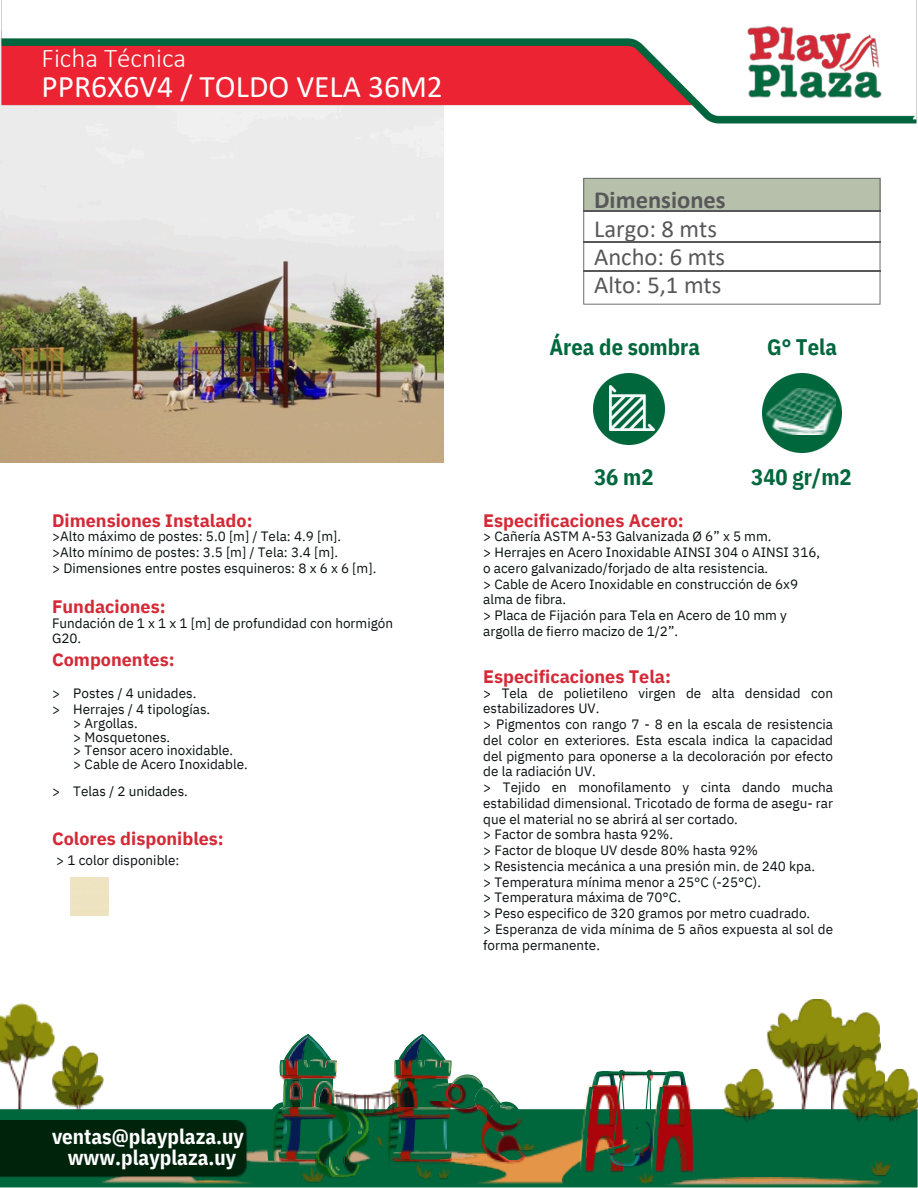
<style>
.page{position:relative;width:918px;height:1188px;background:#fff}
.page>*{position:absolute;margin:0;border:0;box-sizing:border-box;transform-origin:0 0}
.t1{font:31.5px "Calibri";color:#fff}
.t2{font:300 27px "Calibri";color:#fff}
.t3{font:24.6px/28.2px "Calibri";color:#58585a}
.t4{font:700 22.5px "IBM Plex Sans Cond";color:#00673d}
.t5{font:700 21px "IBM Plex Sans Cond";color:#fff}
.t6{font:700 18px "IBM Plex Sans";color:#d42a37}
.t7{font:13.5px/15.8px "IBM Plex Sans";color:#090f10}
.s1{font-weight:700}
</style>
<div class="page">
<img style="left:0;top:131px;width:444px;height:332px">
<img style="left:0;top:0;width:917px;height:131px">
<img style="left:731px;top:23px;width:167px;height:78px">
<img style="left:766px;top:1023px;width:114px;height:53px">
<img style="left:778px;top:1054px;width:15px;height:22px">
<img style="left:793px;top:1054px;width:8px;height:26px">
<img style="left:814px;top:1054px;width:21px;height:23px">
<img style="left:798px;top:1076px;width:13px;height:33px">
<img style="left:804px;top:1054px;width:10px;height:24px">
<img style="left:827px;top:1056px;width:9px;height:29px">
<img style="left:836px;top:1054px;width:25px;height:29px">
<img style="left:831px;top:1083px;width:8px;height:26px">
<img style="left:768px;top:999px;width:111px;height:55px">
<img style="left:36px;top:1053px;width:12px;height:5px">
<img style="left:0;top:1053px;width:36px;height:56px">
<img style="left:0;top:1004px;width:55px;height:49px">
<img style="left:24px;top:1022px;width:19px;height:25px">
<img style="left:4px;top:1018px;width:14px;height:20px">
<div style="left:0;top:1109px;width:918px;height:78px;background:#00673d"></div>
<img style="left:695px;top:1178px;width:187px;height:7px">
<img style="left:200px;top:1179px;width:52px;height:5px">
<img style="left:476px;top:1139px;width:104px;height:45px">
<img style="left:302px;top:1175px;width:20px;height:8px">
<img style="left:872px;top:1160px;width:19px;height:16px">
<img style="left:525px;top:1143px;width:9px;height:9px">
<img style="left:377px;top:1136px;width:4px;height:11px">
<svg style="left:886px;top:1115px;width:15px;height:7px"></svg>
<img style="left:885px;top:1070px;width:33px;height:45px">
<img style="left:731px;top:1115px;width:27px;height:2px">
<svg style="left:741px;top:1115px;width:15px;height:7px"></svg>
<img style="left:723px;top:1070px;width:51px;height:45px">
<img style="left:53px;top:1045px;width:49px;height:62px">
<img style="left:69px;top:1089px;width:10px;height:21px">
<img style="left:80px;top:1094px;width:5px;height:16px">
<img style="left:63px;top:1045px;width:19px;height:24px">
<img style="left:64px;top:1066px;width:9px;height:14px">
<img style="left:53px;top:1071px;width:18px;height:17px">
<svg style="left:58px;top:1086px;width:8px;height:8px"></svg>
<svg style="left:73px;top:1077px;width:14px;height:12px"></svg>
<img style="left:87px;top:1076px;width:17px;height:13px">
<img style="left:80px;top:1053px;width:18px;height:24px">
<img style="left:843px;top:1059px;width:42px;height:58px">
<img style="left:856px;top:1059px;width:29px;height:33px">
<img style="left:847px;top:1079px;width:11px;height:14px">
<img style="left:843px;top:1089px;width:10px;height:17px">
<img style="left:875px;top:1099px;width:7px;height:9px">
<svg style="left:854px;top:1092px;width:21px;height:30px"></svg>
<img style="left:101px;top:1178px;width:99px;height:6px">
<img style="left:248px;top:1149px;width:123px;height:14px">
<img style="left:665px;top:1179px;width:202px;height:7px">
<img style="left:580px;top:1109px;width:1px;height:61px">
<img style="left:687px;top:1086px;width:6px;height:86px">
<img style="left:686px;top:1086px;width:1px;height:85px">
<img style="left:581px;top:1070px;width:105px;height:114px">
<img style="left:523px;top:1139px;width:2px;height:25px">
<img style="left:381px;top:1034px;width:142px;height:145px">
<img style="left:387px;top:1100px;width:5px;height:7px">
<img style="left:375px;top:1100px;width:3px;height:7px">
<img style="left:369px;top:1107px;width:50px;height:10px">
<img style="left:369px;top:1088px;width:50px;height:12px">
<img style="left:405px;top:1090px;width:3px;height:23px">
<img style="left:393px;top:1094px;width:3px;height:22px">
<img style="left:381px;top:1095px;width:3px;height:22px">
<img style="left:333px;top:1175px;width:21px;height:3px">
<img style="left:343px;top:1175px;width:12px;height:1px">
<img style="left:315px;top:1175px;width:18px;height:4px">
<img style="left:267px;top:1034px;width:102px;height:141px">
<img style="left:284px;top:1080px;width:3px;height:28px">
<div style="left:0;top:1120px;width:248px;height:58px;background:#00230c"></div>
<svg style="left:583px;top:178px;width:297px;height:127px"></svg>
<img style="left:762px;top:373px;width:79px;height:79px">
<img style="left:766px;top:388px;width:69px;height:47px">
<img style="left:594px;top:373px;width:71px;height:71px">
<img style="left:610px;top:385px;width:45px;height:45px">
<p class="t2" style="left:42px;top:46px;width:146px">Ficha Técnica</p>
<p class="t1" style="left:42px;top:73px;width:403px">PPR6X6V4 / TOLDO VELA 36M2</p>
<h5 class="t3" style="left:594px;top:188px;width:133px"><span class="s1">Dimensiones<br></span>Largo: 8 mts<br>Ancho: 6 mts<br>Alto: 5,1 mts</h5>
<p class="t4" style="left:549px;top:331px;width:152px">Área de sombra</p>
<p class="t4" style="left:767px;top:331px;width:71px">G° Tela</p>
<p class="t6" style="left:52px;top:509px;width:202px">Dimensiones Instalado:</p>
<p class="t7" style="left:52px;top:528px;width:326px">&gt;Alto máximo de postes: 5.0 [m] / Tela: 4.9 [m]. &gt;Alto mínimo de postes: 3.5 [m] / Tela: 3.4 [m].<br>&gt; Dimensiones entre postes esquineros: 8 x 6 x 6 [m].</p>
<h5 class="t6" style="left:52px;top:595px;width:115px">Fundaciones:</h5>
<h5 class="t7" style="left:52px;top:615px;width:343px">Fundación de 1 x 1 x 1 [m] de profundidad con hormigón<br>G20.</h5>
<p class="t6" style="left:52px;top:647px;width:124px">Componentes:</p>
<h3 class="t7" style="left:52px;top:685px;width:10px">&gt; &gt;</h3>
<h2 class="t7" style="left:73px;top:685px;width:138px">Postes / 4 unidades.<br>Herrajes / 4 tipologías.</h2>
<p class="t7" style="left:73px;top:715px;width:66px">&gt; Argollas.</p>
<p class="t7" style="left:73px;top:729px;width:98px">&gt; Mosquetones.</p>
<p class="t7" style="left:73px;top:742px;width:161px">&gt; Tensor acero inoxidable.</p>
<p class="t7" style="left:73px;top:756px;width:176px">&gt; Cable de Acero Inoxidable.</p>
<h5 class="t7" style="left:52px;top:783px;width:10px">&gt;</h5>
<h2 class="t7" style="left:73px;top:783px;width:116px">Telas / 2 unidades.</h2>
<p class="t6" style="left:52px;top:827px;width:173px">Colores disponibles:</p>
<p class="t7" style="left:56px;top:852px;width:125px">&gt; 1 color disponible:</p>
<p class="t4" style="left:594px;top:462px;width:61px">36 m2</p>
<p class="t4" style="left:751px;top:462px;width:102px">340 gr/m2</p>
<p class="t6" style="left:483px;top:509px;width:202px">Especificaciones Acero:</p>
<p class="t7" style="left:483px;top:528px;width:338px">&gt; Cañería ASTM A-53 Galvanizada Ø 6” x 5 mm.<br>&gt; Herrajes en Acero Inoxidable AINSI 304 o AINSI 316, o acero galvanizado/forjado de alta resistencia.<br>&gt; Cable de Acero Inoxidable en construcción de 6x9 alma de fibra.<br>&gt; Placa de Fijación para Tela en Acero de 10 mm y argolla de fierro macizo de 1/2”.</p>
<h5 class="t6" style="left:483px;top:665px;width:189px">Especificaciones Tela:</h5>
<p class="t7" style="left:483px;top:685px;width:351px">&gt; Tela de polietileno virgen de alta densidad con estabilizadores UV.</p>
<p class="t7" style="left:483px;top:716px;width:351px;text-align:justify">&gt; Pigmentos con rango 7 - 8 en la escala de resistencia del color en exteriores. Esta escala indica la capacidad del pigmento para oponerse a la decoloración por efecto de la radiación UV.</p>
<p class="t7" style="left:483px;top:779px;width:351px;text-align:justify">&gt; Tejido en monofilamento y cinta dando mucha estabilidad dimensional. Tricotado de forma de asegu- rar que el material no se abrirá al ser cortado.</p>
<p class="t7" style="left:483px;top:827px;width:191px">&gt; Factor de sombra hasta 92%.</p>
<p class="t7" style="left:483px;top:842px;width:276px">&gt; Factor de bloque UV desde 80% hasta 92%</p>
<p class="t7" style="left:483px;top:858px;width:333px">&gt; Resistencia mecánica a una presión min. de 240 kpa.</p>
<p class="t7" style="left:483px;top:874px;width:279px">&gt; Temperatura mínima menor a 25°C (-25°C).</p>
<p class="t7" style="left:483px;top:890px;width:199px">&gt; Temperatura máxima de 70°C.</p>
<p class="t7" style="left:483px;top:905px;width:329px">&gt; Peso especifico de 320 gramos por metro cuadrado.</p>
<p class="t7" style="left:483px;top:921px;width:351px">&gt; Esperanza de vida mínima de 5 años expuesta al sol de forma permanente.</p>
<p class="t5" style="left:52px;top:1123px;width:194px">ventas@playplaza.uy</p>
<h1 class="t5" style="left:68px;top:1143px;width:170px">www.playplaza.uy</h1>
</div>
